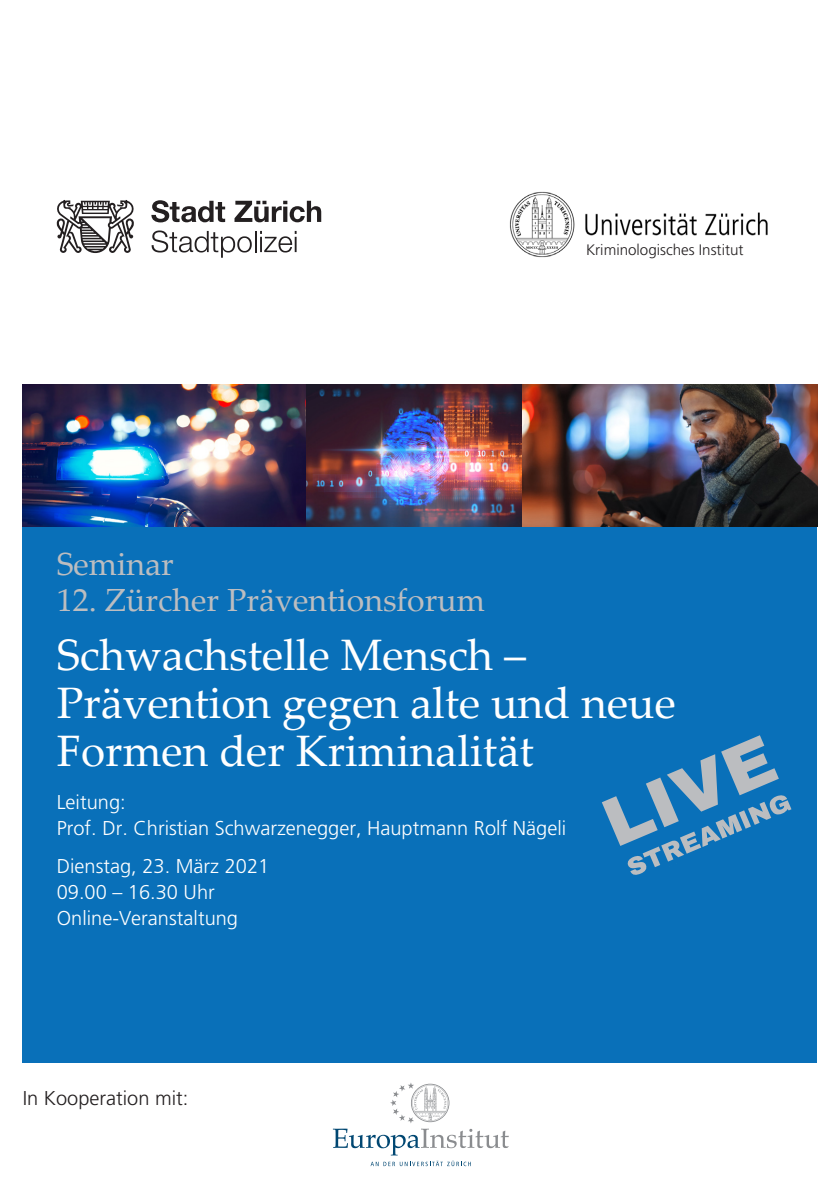
<style>
.page{position:relative;width:840px;height:1191px;background:#fff}
.page>*{position:absolute;margin:0;border:0;box-sizing:border-box;transform-origin:0 0}
.t1{font:44px/48px "Palatino Linotype";color:#fff}
.t2{font:32px "Palatino Linotype";color:#bcbdc0}
.t3{font:300 20px/26px "Frutiger LT Pro";color:#fff}
.t4{font:300 20px "Frutiger LT Pro";color:#231f20}
.t5{font:300 15.2px "Frutiger LT Pro";color:#231f20}
</style>
<div class="page">
<div style="left:23px;top:523px;width:793px;height:539px;background:#0970b9"></div>
<svg style="left:333px;top:1083px;width:175px;height:83px"></svg>
<svg style="left:151px;top:200px;width:74px;height:22px"></svg>
<svg style="left:234px;top:201px;width:87px;height:21px"></svg>
<svg style="left:151px;top:230px;width:101px;height:28px"></svg>
<hr style="left:254px;top:231px;width:2px;height:21px;background:#231f20">
<svg style="left:260px;top:231px;width:36px;height:21px"></svg>
<svg style="left:57px;top:200px;width:77px;height:53px"></svg>
<img style="left:509px;top:191px;width:259px;height:67px">
<img style="left:23px;top:385px;width:283px;height:141px">
<img style="left:306px;top:385px;width:216px;height:141px">
<img style="left:522px;top:385px;width:294px;height:141px">
<svg style="left:602px;top:735px;width:190px;height:140px"></svg>
<p class="t5" style="left:585px;top:241px;width:159px">Kriminologisches Institut</p>
<h2 class="t2" style="left:57px;top:541px;width:118px">Seminar</h2>
<h2 class="t2" style="left:57px;top:577px;width:429px">12. Zürcher Präventionsforum</h2>
<h1 class="t1" style="left:57px;top:629px;width:620px">Schwachstelle Mensch –<br>Prävention gegen alte und neue<br>Formen der Kriminalität</h1>
<p class="t3" style="left:57px;top:789px;width:510px">Leitung:<br>Prof. Dr. Christian Schwarzenegger, Hauptmann Rolf Nägeli</p>
<p class="t3" style="left:57px;top:853px;width:214px">Dienstag, 23. März 2021<br>09.00 – 16.30 Uhr<br>Online-Veranstaltung</p>
<p class="t4" style="left:23px;top:1086px;width:167px">In Kooperation mit:</p>
</div>
